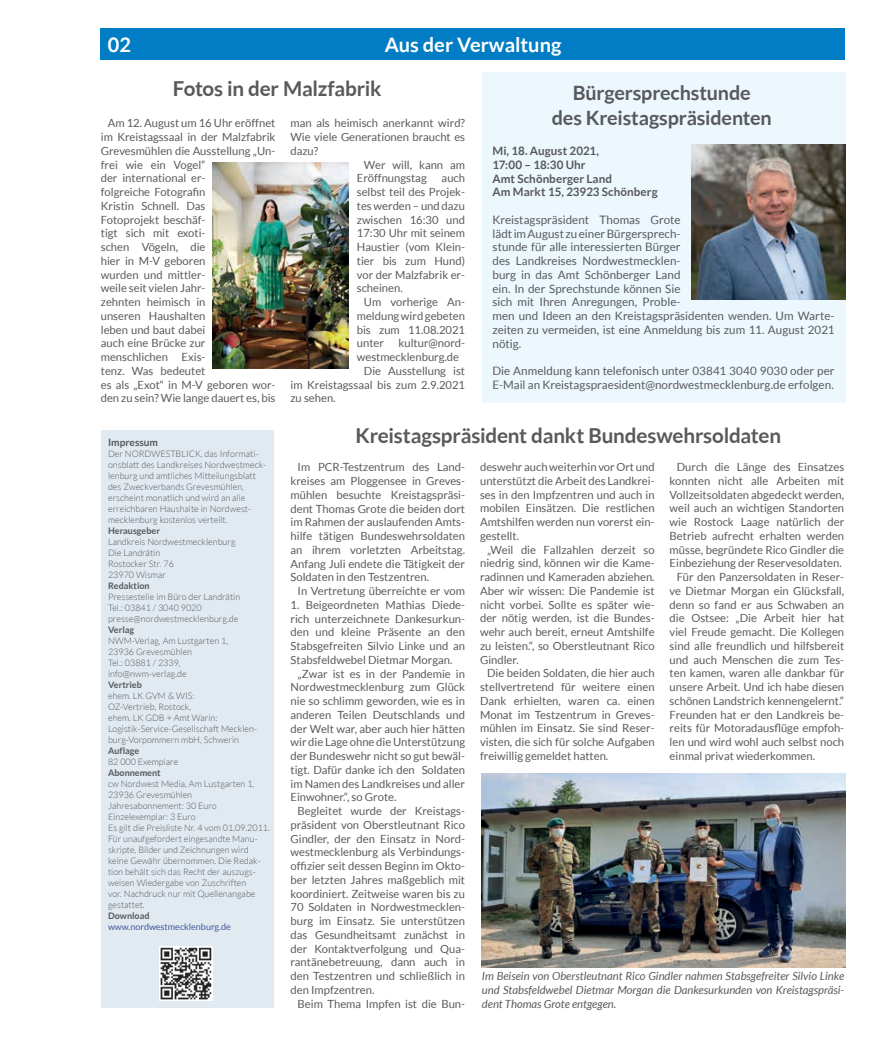
<style>
.page{position:relative;width:877px;height:1049px;background:#fff}
.page>*{position:absolute;margin:0;border:0;box-sizing:border-box;transform-origin:0 0}
.t1{font:700 20.62px "Lato";letter-spacing:-.005em;color:#58595b}
.t2{font:700 20px "Lato";color:#fff}
.t3{font:700 19.75px/25px "Lato";letter-spacing:-.005em;color:#58595b;text-align:center}
.t4{font:11.62px/13.8px "Lato";color:#58595b}
.t5{font:700 11.62px/13.8px "Lato";letter-spacing:.005em;color:#58595b}
.t6{font:11.25px/13.8px "Lato";color:#58595b;text-align:justify}
.t7{font:italic 11.25px/13.8px "Lato";color:#58595b;text-align:justify}
.t8{font:700 10.12px "Lato";color:#58595b}
.t9{font:300 9px/11px "Lato";color:#58595b}
.t10{font:700 9px "Lato";color:#58595b}
.t11{font:9px "Lato";color:#42569b}
</style>
<div class="page">
<div style="left:101px;top:28px;width:744px;height:32px;background:#007dc5"></div>
<div style="left:101px;top:430px;width:173px;height:577px;background:#e1eaf1"></div>
<img style="left:159px;top:947px;width:54px;height:53px">
<div style="left:482px;top:73px;width:363px;height:329px;background:#edf8fe"></div>
<img style="left:691px;top:145px;width:154px;height:155px">
<img style="left:213px;top:162px;width:136px;height:206px">
<img style="left:482px;top:774px;width:363px;height:193px">
<h2 class="t2" style="left:108px;top:34px;width:25px">02</h2>
<h2 class="t2" style="left:385px;top:34px;width:178px">Aus der Verwaltung</h2>
<h1 class="t1" style="left:173px;top:77px;width:210px">Fotos in der Malzfabrik</h1>
<h3 class="t3" style="left:552px;top:80px;width:222px">Bürgersprechstunde<br>des Kreistagspräsidenten</h3>
<p class="t5" style="left:493px;top:144px;width:167px">Mi, 18. August 2021,<br>17:00 – 18:30 Uhr<br>Amt Schönberger Land<br>Am Markt 15, 23923 Schönberg</p>
<p class="t4" style="left:493px;top:213px;width:344px">Kreistagspräsident Thomas Grote<br>lädt im August zu einer Bürgersprech-<br>stunde für alle interessierten Bürger<br>des Landkreises Nordwestmecklen-<br>burg in das Amt Schönberger Land<br>ein. In der Sprechstunde können Sie<br>sich mit Ihren Anregungen, Proble-<br>men und Ideen an den Kreistagspräsidenten wenden. Um Warte&shy;zeiten zu vermeiden, ist eine Anmeldung bis zum 11. August 2021 nötig.</p>
<p class="t4" style="left:493px;top:364px;width:343px">Die Anmeldung kann telefonisch unter 03841 3040 9030 oder per<br>E-Mail an Kreistagspraesident@nordwestmecklenburg.de erfolgen.</p>
<p class="t6" style="left:101px;top:116px;width:176px;text-align:left;text-indent:7px">Am 12. August um 16 Uhr eröffnet im Kreistagssaal in der Malzfabrik<br>Grevesmühlen die Ausstellung „Un&shy;frei wie ein Vogel“<br>der international er-<br>folgreiche Fotografin<br>Kristin Schnell. Das<br>Fotoprojekt beschäf-<br>tigt sich mit exoti-<br>schen Vögeln, die<br>hier in M-V geboren<br>wurden und mittler-<br>weile seit vielen Jahr-<br>zehnten heimisch in<br>unseren Haushalten<br>leben und baut dabei<br>auch eine Brücke zur menschlichen Exis-<br>tenz. Was bedeutet<br>es als „Exot“ in M-V geboren wor&shy;den zu sein? Wie lange dauert es, bis</p>
<p class="t6" style="left:290px;top:116px;width:176px">man als heimisch anerkannt wird?</p>
<p class="t6" style="left:290px;top:130px;width:176px">Wie viele Generationen braucht es</p>
<p class="t6" style="left:290px;top:144px;width:29px">dazu?</p>
<p class="t6" style="left:364px;top:157px;width:103px">Wer will, kann am</p>
<p class="t6" style="left:357px;top:171px;width:71px">Eröffnungstag</p>
<p class="t6" style="left:357px;top:171px;width:110px;text-indent:85px">auch selbst teil des Projek&shy;tes werden – und dazu zwischen 16:30 und 17:30 Uhr mit seinem Haustier (vom Klein&shy;tier bis zum Hund) vor der Malzfabrik er&shy;scheinen.</p>
<p class="t6" style="left:357px;top:295px;width:110px;text-indent:7px">Um vorherige An&shy;meldung wird gebeten bis zum 11.08.2021 unter</p>
<p class="t6" style="left:399px;top:336px;width:68px">kultur@nord-</p>
<p class="t6" style="left:357px;top:350px;width:104px">westmecklenburg.de</p>
<p class="t6" style="left:364px;top:364px;width:103px">Die Ausstellung ist</p>
<p class="t6" style="left:290px;top:377px;width:176px">im Kreistagssaal bis zum 2.9.2021</p>
<p class="t6" style="left:290px;top:391px;width:47px">zu sehen.</p>
<p class="t8" style="left:108px;top:437px;width:52px">Impressum</p>
<p class="t9" style="left:108px;top:448px;width:160px">Der NORDWESTBLICK, das Informati&shy;onsblatt des Landkreises Nordwestmeck&shy;lenburg und amtliches Mitteilungsblatt des Zweckverbands Grevesmühlen, erscheint monatlich und wird an alle erreichbaren Haushalte in Nordwest&shy;mecklenburg kostenlos verteilt.</p>
<p class="t10" style="left:108px;top:526px;width:53px">Herausgeber</p>
<p class="t9" style="left:108px;top:536px;width:129px">Landkreis Nordwestmecklenburg<br>Die Landrätin<br>Rostocker Str. 76<br>23970 Wismar</p>
<p class="t10" style="left:108px;top:581px;width:43px">Redaktion</p>
<p class="t9" style="left:108px;top:591px;width:134px">Pressestelle im Büro der Landrätin<br>Tel.: 03841 / 3040 9020 presse@nordwestmecklenburg.de</p>
<p class="t10" style="left:108px;top:625px;width:28px">Verlag</p>
<p class="t9" style="left:108px;top:635px;width:122px">NWM-Verlag, Am Lustgarten 1,<br>23936 Grevesmühlen<br>Tel.: 03881 / 2339, info@nwm-verlag.de</p>
<p class="t10" style="left:108px;top:680px;width:35px">Vertrieb</p>
<p class="t9" style="left:108px;top:690px;width:150px">ehem. LK GVM &amp; WIS:<br>OZ-Vertrieb, Rostock,<br>ehem. LK GDB + Amt Warin:<br>Logistik-Service-Gesellschaft Mecklen&shy;burg-Vorpommern mbH, Schwerin</p>
<p class="t10" style="left:108px;top:746px;width:33px">Auflage</p>
<p class="t9" style="left:108px;top:756px;width:72px">82 000 Exemplare</p>
<p class="t10" style="left:108px;top:768px;width:54px">Abonnement</p>
<p class="t9" style="left:108px;top:778px;width:163px">cw Nordwest Media, Am Lustgarten 1,<br>23936 Grevesmühlen<br>Jahresabonnement: 30 Euro<br>Einzelexemplar: 3 Euro<br>Es gilt die Preisliste Nr. 4 vom 01.09.2011.<br>Für unaufgefordert eingesandte Manu&shy;skripte, Bilder und Zeichnungen wird keine Gewähr übernommen. Die Redak&shy;tion behält sich das Recht der auszugs&shy;weisen Wiedergabe von Zuschriften<br>vor. Nachdruck nur mit Quellenangabe gestattet.</p>
<p class="t10" style="left:108px;top:911px;width:43px">Download</p>
<p class="t11" style="left:108px;top:922px;width:124px">www.nordwestmecklenburg.de</p>
<h1 class="t1" style="left:356px;top:424px;width:427px">Kreistagspräsident dankt Bundeswehrsoldaten</h1>
<p class="t6" style="left:291px;top:460px;width:176px;text-indent:7px">Im PCR-Testzentrum des Land&shy;kreises am Ploggensee in Greves&shy;mühlen besuchte Kreistagspräsi&shy;dent Thomas Grote die beiden dort im Rahmen der auslaufenden Amts&shy;hilfe tätigen Bundeswehrsoldaten an ihrem vorletzten Arbeitstag.<br>Anfang Juli endete die Tätigkeit der Soldaten in den Testzentren.</p>
<p class="t6" style="left:298px;top:584px;width:169px">In Vertretung überreichte er vom</p>
<p class="t6" style="left:291px;top:598px;width:176px">1. Beigeordneten Mathias Diede&shy;rich unterzeichnete Dankesurkun&shy;den und kleine Präsente an den Stabsgefreiten Silvio Linke und an Stabsfeldwebel Dietmar Morgan.</p>
<p class="t6" style="left:291px;top:666px;width:176px;text-indent:7px">„Zwar ist es in der Pandemie in Nordwestmecklenburg zum Glück nie so schlimm geworden, wie es in anderen Teilen Deutschlands und der Welt war, aber auch hier hätten wir die Lage ohne die Unterstützung der Bundeswehr nicht so gut bewäl&shy;tigt. Dafür danke ich den Soldaten im Namen des Landkreises und aller Einwohner.“, so Grote.</p>
<p class="t6" style="left:291px;top:804px;width:176px;text-indent:7px">Begleitet wurde der Kreistags&shy;präsident von Oberstleutnant Rico Gindler, der den Einsatz in Nord&shy;westmecklenburg als Verbindungs&shy;offizier seit dessen Beginn im Okto&shy;ber letzten Jahres maßgeblich mit koordiniert. Zeitweise waren bis zu 70 Soldaten in Nordwestmecklen&shy;burg im Einsatz. Sie unterstützen das Gesundheitsamt zunächst in der Kontaktverfolgung und Qua&shy;rantänebetreuung, dann auch in den Testzentren und schließlich in den Impfzentren.</p>
<p class="t6" style="left:298px;top:996px;width:169px">Beim Thema Impfen ist die Bun-</p>
<p class="t6" style="left:480px;top:460px;width:176px">deswehr auch weiterhin vor Ort und unterstützt die Arbeit des Landkrei&shy;ses in den Impfzentren und auch in mobilen Einsätzen. Die restlichen Amtshilfen werden nun vorerst ein&shy;gestellt.</p>
<p class="t6" style="left:480px;top:543px;width:176px;text-indent:7px">„Weil die Fallzahlen derzeit so niedrig sind, können wir die Kame&shy;radinnen und Kameraden abziehen.<br>Aber wir wissen: Die Pandemie ist nicht vorbei. Sollte es später wie&shy;der nötig werden, ist die Bundes&shy;wehr auch bereit, erneut Amtshilfe zu leisten.“, so Oberstleutnant Rico Gindler.</p>
<p class="t6" style="left:480px;top:666px;width:176px;text-indent:7px">Die beiden Soldaten, die hier auch stellvertretend für weitere einen Dank erhielten, waren ca. einen Monat im Testzentrum in Greves&shy;mühlen im Einsatz. Sie sind Reser&shy;visten, die sich für solche Aufgaben freiwillig gemeldet hatten.</p>
<p class="t6" style="left:677px;top:460px;width:169px">Durch die Länge des Einsatzes</p>
<p class="t6" style="left:670px;top:474px;width:176px">konnten nicht alle Arbeiten mit</p>
<p class="t6" style="left:670px;top:488px;width:176px">Vollzeitsoldaten abgedeckt werden,</p>
<p class="t6" style="left:670px;top:501px;width:176px">weil auch an wichtigen Standorten</p>
<p class="t6" style="left:670px;top:515px;width:176px">wie Rostock Laage natürlich der</p>
<p class="t6" style="left:670px;top:529px;width:176px">Betrieb aufrecht erhalten werden</p>
<p class="t6" style="left:670px;top:543px;width:176px">müsse, begründete Rico Gindler die</p>
<p class="t6" style="left:670px;top:556px;width:174px">Einbeziehung der Reservesoldaten.</p>
<p class="t6" style="left:677px;top:570px;width:169px">Für den Panzersoldaten in Reser-</p>
<p class="t6" style="left:670px;top:584px;width:176px">ve Dietmar Morgan ein Glücksfall,</p>
<p class="t6" style="left:670px;top:598px;width:176px">denn so fand er aus Schwaben an</p>
<p class="t6" style="left:670px;top:611px;width:176px">die Ostsee: „Die Arbeit hier hat</p>
<p class="t6" style="left:670px;top:625px;width:176px">viel Freude gemacht. Die Kollegen</p>
<p class="t6" style="left:670px;top:639px;width:176px">sind alle freundlich und hilfsbereit</p>
<p class="t6" style="left:670px;top:653px;width:176px">und auch Menschen die zum Tes-</p>
<p class="t6" style="left:670px;top:666px;width:176px">ten kamen, waren alle dankbar für</p>
<p class="t6" style="left:670px;top:680px;width:176px">unsere Arbeit. Und ich habe diesen</p>
<p class="t6" style="left:670px;top:694px;width:176px">schönen Landstrich kennengelernt.“</p>
<p class="t6" style="left:670px;top:708px;width:176px">Freunden hat er den Landkreis be-</p>
<p class="t6" style="left:670px;top:721px;width:176px">reits für Motoradausflüge empfoh-</p>
<p class="t6" style="left:670px;top:735px;width:176px">len und wird wohl auch selbst noch</p>
<p class="t6" style="left:670px;top:749px;width:147px">einmal privat wiederkommen.</p>
<p class="t7" style="left:482px;top:969px;width:364px">Im Beisein von Oberstleutnant Rico Gindler nahmen Stabsgefreiter Silvio Linke und Stabsfeldwebel Dietmar Morgan die Dankesurkunden von Kreistagspräsi&shy;dent Thomas Grote entgegen.</p>
</div>
